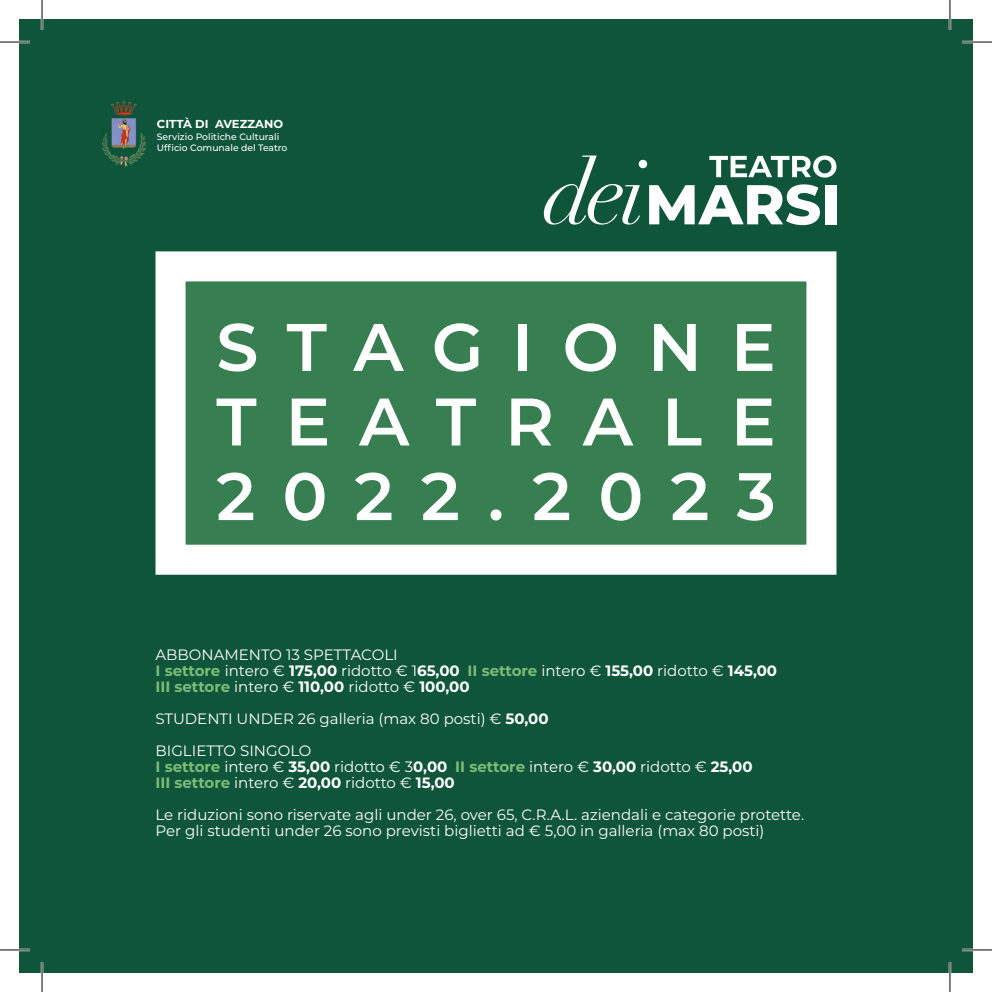
<style>
.page{position:relative;width:992px;height:992px;background:#fff}
.page>*{position:absolute;margin:0;border:0;box-sizing:border-box;transform-origin:0 0}
.t1{font:600 67px/74.6px "Montserrat";letter-spacing:.425em;color:#fff;text-align:justify}
.t2{font:15px/16px "Montserrat";color:#fff}
.t3{font:700 11.6px "Montserrat";color:#fff}
.t4{font:500 9.2px/11.6px "Montserrat";color:#fff}
.s1{font-weight:700;color:#7bbc79}
.s2{font-weight:700}
</style>
<div class="page">
<div style="left:19px;top:19px;width:953px;height:953px;background:#0e553a"></div>
<div style="left:155px;top:251px;width:681px;height:323px;background:#377f50;border:30px solid #fff"></div>
<svg style="left:543px;top:155px;width:293px;height:70px"></svg>
<img style="left:102px;top:102px;width:43px;height:65px">
<hr style="left:0;top:41px;width:30px;height:2px;background:#fff">
<hr style="left:961px;top:41px;width:30px;height:2px;background:#fff">
<hr style="left:0;top:948px;width:30px;height:2px;background:#fff">
<hr style="left:961px;top:948px;width:30px;height:2px;background:#fff">
<hr style="left:41px;top:0;width:2px;height:30px;background:#fff">
<hr style="left:41px;top:961px;width:2px;height:30px;background:#fff">
<hr style="left:948px;top:0;width:2px;height:30px;background:#fff">
<hr style="left:948px;top:961px;width:2px;height:30px;background:#fff">
<hr style="left:0;top:42px;width:30px;height:1px;background:#000">
<hr style="left:961px;top:42px;width:30px;height:1px;background:#000">
<hr style="left:0;top:949px;width:30px;height:1px;background:#000">
<hr style="left:961px;top:949px;width:30px;height:1px;background:#000">
<hr style="left:42px;top:0;width:1px;height:30px;background:#000">
<hr style="left:42px;top:961px;width:1px;height:30px;background:#000">
<hr style="left:949px;top:0;width:1px;height:30px;background:#000">
<hr style="left:949px;top:961px;width:1px;height:30px;background:#000">
<p class="t3" style="left:157px;top:116px;width:128px">CITTÀ DI AVEZZANO</p>
<p class="t4" style="left:157px;top:130px;width:132px">Servizio Politiche Culturali<br>Ufficio Comunale del Teatro</p>
<h1 class="t1" style="left:216px;top:306px;width:560px">STAGIONE TEATRALE 2022.2023</h1>
<p class="t2" style="left:155px;top:646px;width:623px">ABBONAMENTO 13 SPETTACOLI<br><span class="s1">I settore</span> intero € <span class="s2">175,00</span> ridotto € 1<span class="s2">65,00</span> <span class="s1">II settore</span> intero € <span class="s2">155,00</span> ridotto € <span class="s2">145,00<br></span><span class="s1">III settore</span> intero € <span class="s2">110,00</span> ridotto € <span class="s2">100,00</span></p>
<p class="t2" style="left:155px;top:702px;width:394px;line-height:32px">STUDENTI UNDER 26 galleria (max 80 posti) € <span class="s2">50,00<br></span>BIGLIETTO SINGOLO</p>
<p class="t2" style="left:155px;top:758px;width:598px"><span class="s1">I settore</span> intero € <span class="s2">35,00</span> ridotto € 3<span class="s2">0,00</span> <span class="s1">II settore</span> intero € <span class="s2">30,00</span> ridotto € <span class="s2">25,00<br></span><span class="s1">III settore</span> intero € <span class="s2">20,00</span> ridotto € <span class="s2">15,00</span></p>
<p class="t2" style="left:155px;top:806px;width:650px">Le riduzioni sono riservate agli under 26, over 65, C.R.A.L. aziendali e categorie protette.<br>Per gli studenti under 26 sono previsti biglietti ad € 5,00 in galleria (max 80 posti)</p>
</div>
